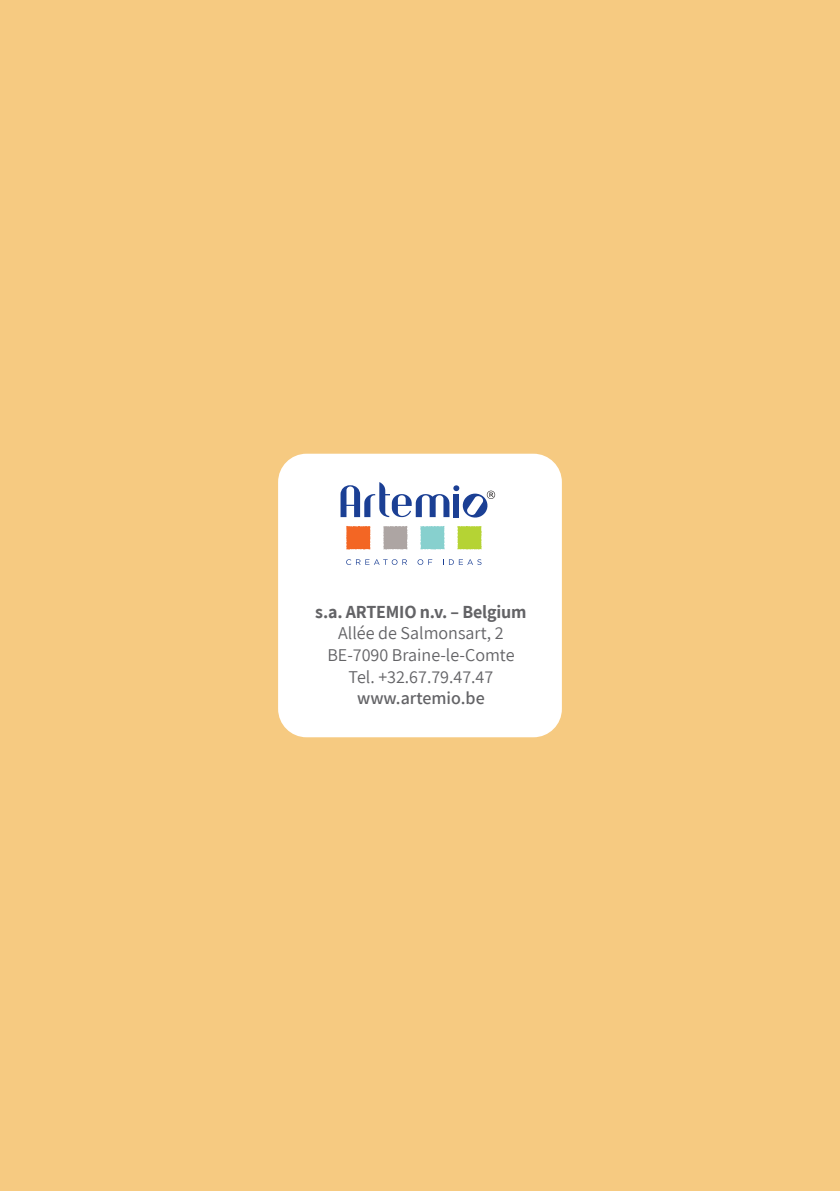
<style>
.page{position:relative;width:840px;height:1191px;background:#fff}
.page>*{position:absolute;margin:0;border:0;box-sizing:border-box;transform-origin:0 0}
.t1{font:18px "Assistant";color:#636366}
.t2{font:700 18px "Assistant";letter-spacing:-.01em;color:#636366}
.t3{font:600 18px "Assistant";color:#636366}
</style>
<div class="page">
<div style="left:0;top:0;width:839px;height:1191px;background:#f6ca81"></div>
<div style="left:278px;top:454px;width:283px;height:283px;background:#fff;border-radius:28px"></div>
<svg style="left:457px;top:526px;width:24px;height:23px"></svg>
<svg style="left:420px;top:526px;width:24px;height:23px"></svg>
<svg style="left:346px;top:526px;width:24px;height:23px"></svg>
<svg style="left:383px;top:526px;width:24px;height:24px"></svg>
<svg style="left:346px;top:559px;width:61px;height:6px"></svg>
<svg style="left:417px;top:559px;width:15px;height:6px"></svg>
<svg style="left:443px;top:559px;width:38px;height:6px"></svg>
<svg style="left:340px;top:482px;width:155px;height:36px"></svg>
<p class="t2" style="left:315px;top:599px;width:213px">s.a. ARTEMIO n.v. – Belgium</p>
<p class="t1" style="left:338px;top:621px;width:167px">Allée de Salmonsart, 2</p>
<p class="t1" style="left:327px;top:642px;width:188px">BE-7090 Braine-le-Comte</p>
<p class="t1" style="left:348px;top:664px;width:146px">Tel. +32.67.79.47.47</p>
<p class="t3" style="left:357px;top:686px;width:129px">www.artemio.be</p>
</div>
